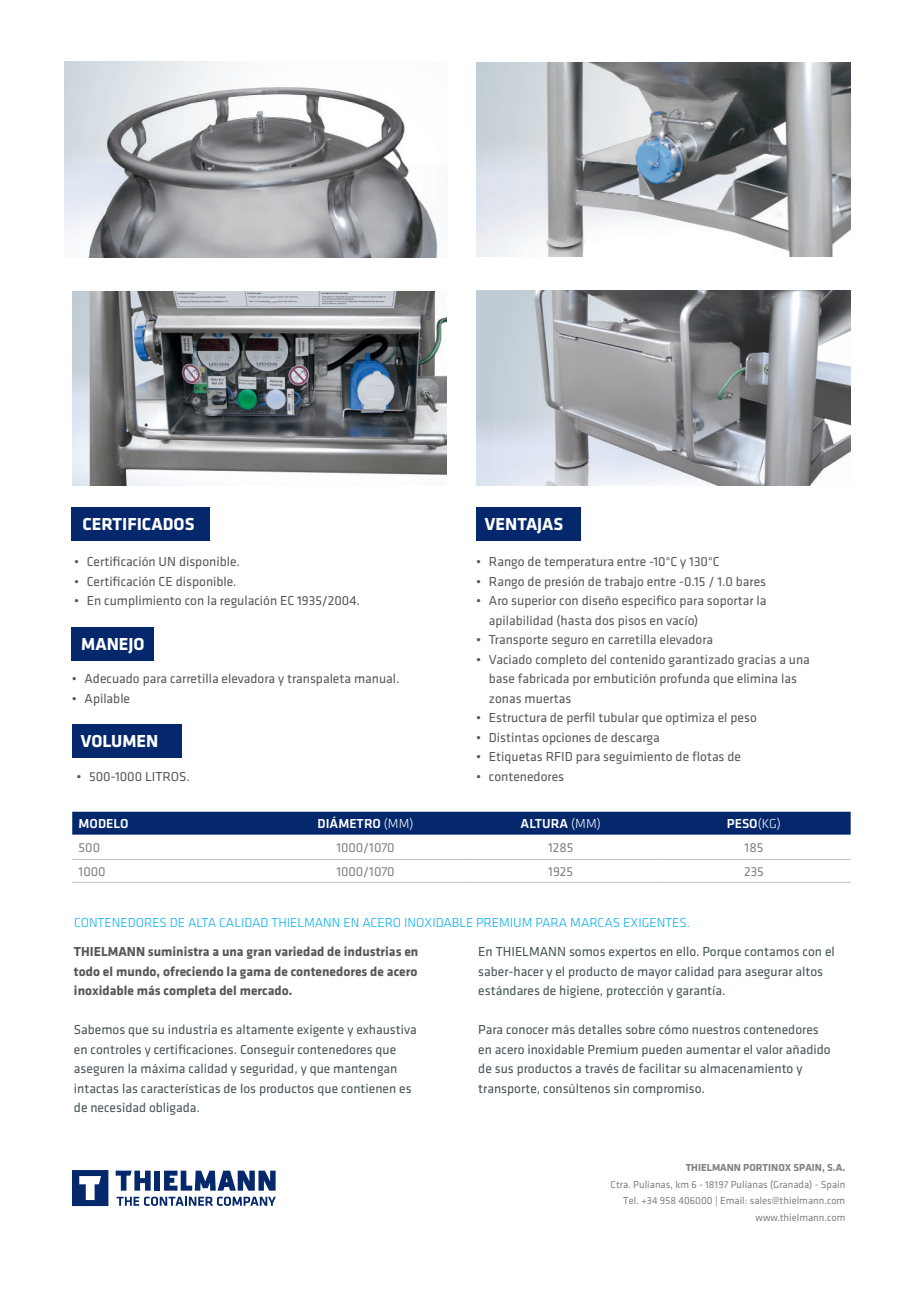
<style>
.page{position:relative;width:919px;height:1289px;background:#fff}
.page>*{position:absolute;margin:0;border:0;box-sizing:border-box;transform-origin:0 0}
.t1{font:700 18px "Klavika";color:#fff}
.t2{font:13.5px/19.5px "Klavika";color:#57585a}
.t3{font:13.5px/19.5px "Klavika";color:#475359}
.t4{font:700 13.5px/19.5px "Klavika";color:#57585a;text-align:justify}
.t5{font:300 13.5px "Klavika";color:#00aeef}
.t6{font:13.5px "Klavika";color:#808285}
.t7{font:500 13.5px "Klavika";color:#fff}
.t8{font:10.5px/16.5px "Klavika";color:#808285;text-align:right}
.t9{font:700 10.5px "Klavika";color:#808285}
.s1{font-weight:300}
</style>
<div class="page">
<svg style="left:72px;top:1170px;width:36px;height:35px"></svg>
<svg style="left:116px;top:1170px;width:35px;height:20px"></svg>
<div style="left:154px;top:1170px;width:6px;height:20px;background:#04286b"></div>
<svg style="left:164px;top:1170px;width:111px;height:20px"></svg>
<svg style="left:117px;top:1196px;width:159px;height:9px"></svg>
<div style="left:476px;top:507px;width:104px;height:34px;background:#04286b"></div>
<div style="left:71px;top:507px;width:139px;height:34px;background:#04286b"></div>
<div style="left:72px;top:811px;width:778px;height:23px;background:#04286b"></div>
<hr style="left:72px;top:859px;width:195px;height:1px;background:#bcbdc0">
<hr style="left:267px;top:859px;width:197px;height:1px;background:#bcbdc0">
<hr style="left:464px;top:859px;width:193px;height:1px;background:#bcbdc0">
<hr style="left:657px;top:859px;width:193px;height:1px;background:#bcbdc0">
<hr style="left:72px;top:882px;width:195px;height:1px;background:#bcbdc0">
<hr style="left:267px;top:882px;width:197px;height:1px;background:#bcbdc0">
<hr style="left:464px;top:882px;width:193px;height:1px;background:#bcbdc0">
<hr style="left:657px;top:882px;width:193px;height:1px;background:#bcbdc0">
<div style="left:72px;top:627px;width:82px;height:33px;background:#04286b"></div>
<div style="left:72px;top:724px;width:110px;height:33px;background:#04286b"></div>
<img style="left:65px;top:62px;width:373px;height:196px">
<img style="left:476px;top:62px;width:374px;height:195px">
<img style="left:476px;top:290px;width:374px;height:195px">
<img style="left:72px;top:291px;width:374px;height:194px">
<h1 class="t1" style="left:82px;top:511px;width:113px">CERTIFICADOS</h1>
<h1 class="t1" style="left:485px;top:510px;width:80px">VENTAJAS</h1>
<p class="t2" style="left:476px;top:551px;width:245px">• Rango de temperatura entre -10°C y 130°C</p>
<p class="t2" style="left:476px;top:571px;width:291px">• Rango de presión de trabajo entre -0.15 / 1.0 bares</p>
<p class="t2" style="left:489px;top:590px;width:279px;text-indent:-13px">• Aro superior con diseño especifico para soportar la apilabilidad (hasta dos pisos en vacío)</p>
<p class="t2" style="left:476px;top:629px;width:238px">• Transporte seguro en carretilla elevadora</p>
<p class="t2" style="left:489px;top:649px;width:322px;text-indent:-13px">• Vaciado completo del contenido garantizado gracias a una base fabricada por embutición profunda que elimina las zonas muertas</p>
<p class="t2" style="left:476px;top:707px;width:282px">• Estructura de perfil tubular que optimiza el peso</p>
<p class="t2" style="left:476px;top:727px;width:185px">• Distintas opciones de descarga</p>
<p class="t2" style="left:476px;top:746px;width:266px">• Etiquetas RFID para seguimiento de flotas de</p>
<p class="t2" style="left:476px;top:766px;width:89px">• contenedores</p>
<p class="t2" style="left:74px;top:551px;width:167px">• Certificación UN disponible.</p>
<p class="t2" style="left:74px;top:571px;width:164px">• Certificación CE disponible.</p>
<p class="t2" style="left:74px;top:590px;width:287px">• En cumplimiento con la regulación EC 1935/2004.</p>
<h1 class="t1" style="left:81px;top:631px;width:65px">MANEJO</h1>
<p class="t2" style="left:72px;top:668px;width:329px">• Adecuado para carretilla elevadora y transpaleta manual.</p>
<p class="t2" style="left:72px;top:688px;width:60px">• Apilable</p>
<h1 class="t1" style="left:81px;top:728px;width:79px">VOLUMEN</h1>
<p class="t2" style="left:76px;top:766px;width:115px">• 500-1000 LITROS.</p>
<p class="t7" style="left:79px;top:814px;width:51px">MODELO</p>
<p class="t7" style="left:317px;top:814px;width:97px">DIÁMETRO <span class="s1">(MM)</span></p>
<p class="t7" style="left:520px;top:814px;width:82px">ALTURA <span class="s1">(MM)</span></p>
<p class="t7" style="left:727px;top:814px;width:56px">PESO<span class="s1">(KG)</span></p>
<p class="t6" style="left:79px;top:838px;width:23px">500</p>
<p class="t6" style="left:336px;top:838px;width:60px">1000/1070</p>
<p class="t6" style="left:548px;top:838px;width:27px">1285</p>
<p class="t6" style="left:744px;top:838px;width:20px">185</p>
<p class="t6" style="left:79px;top:862px;width:29px">1000</p>
<p class="t6" style="left:336px;top:862px;width:60px">1000/1070</p>
<p class="t6" style="left:548px;top:862px;width:26px">1925</p>
<p class="t6" style="left:744px;top:862px;width:21px">235</p>
<p class="t5" style="left:74px;top:914px;width:617px">CONTENEDORES DE ALTA CALIDAD THIELMANN EN ACERO INOXIDABLE PREMIUM PARA MARCAS EXIGENTES.</p>
<p class="t4" style="left:74px;top:941px;width:346px">THIELMANN suministra a una gran variedad de industrias en todo el mundo, ofreciendo la gama de contenedores de acero inoxidable más completa del mercado.</p>
<p class="t3" style="left:74px;top:1019px;width:344px">Sabemos que su industria es altamente exigente y exhaustiva en controles y certificaciones. Conseguir contenedores que aseguren la máxima calidad y seguridad, y que mantengan intactas las características de los productos que contienen es de necesidad obligada.</p>
<p class="t3" style="left:478px;top:941px;width:358px">En THIELMANN somos expertos en ello. Porque contamos con el saber-hacer y el producto de mayor calidad para asegurar altos estándares de higiene, protección y garantía.</p>
<p class="t3" style="left:478px;top:1019px;width:354px">Para conocer más detalles sobre cómo nuestros contenedores en acero inoxidable Premium pueden aumentar el valor añadido de sus productos a través de facilitar su almacenamiento y transporte, consúltenos sin compromiso.</p>
<p class="t9" style="left:685px;top:1160px;width:161px">THIELMANN PORTINOX SPAIN, S.A.</p>
<p class="t8" style="left:610px;top:1175px;width:236px">Ctra. Pulianas, km 6 - 18197 Pulianas (Granada) - Spain<br>Tel. +34 958 406000 | Email: sales@thielmann.com www.thielmann.com</p>
</div>
